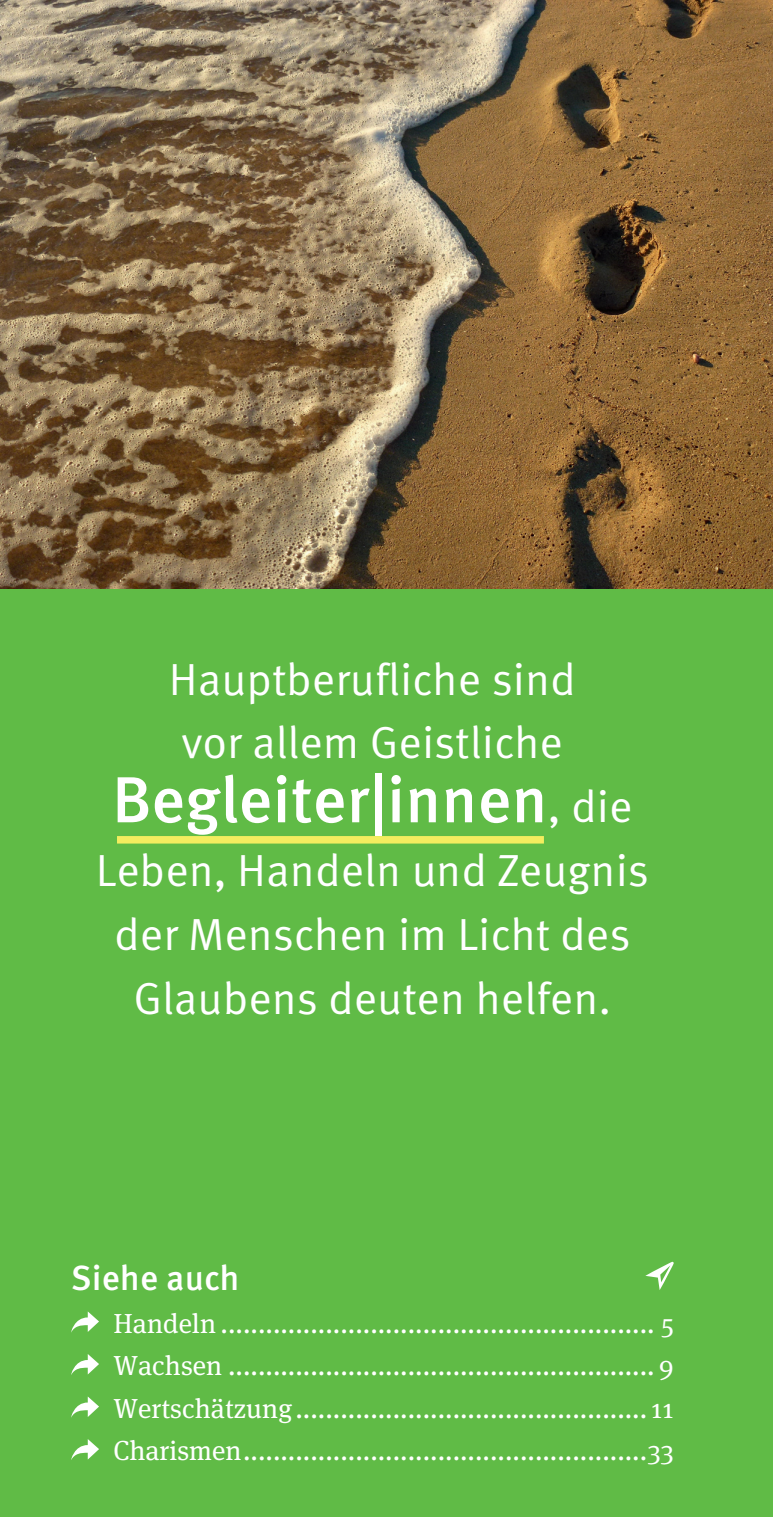
<style>
.page{position:relative;width:773px;height:1517px;background:#fff}
.page>*{position:absolute;margin:0;border:0;box-sizing:border-box;transform-origin:0 0}
.t1{font:500 65px "Meta Pro";color:#fff}
.t2{font:45px/63.8px "Meta Pro";color:#fff}
.Absatzüberschrift{font:500 35px "Meta Pro";color:#fff}
.t3{font:27.5px "Meta Serif";color:#fff}
.s1{font-weight:400;font-size:45px}
</style>
<div class="page">
<div style="left:0;top:588px;width:772px;height:929px;background:#60bb46"></div>
<div style="left:117px;top:836px;width:427px;height:7px;background:#f3ed5f"></div>
<svg style="left:71px;top:1439px;width:28px;height:21px"></svg>
<svg style="left:71px;top:1396px;width:28px;height:21px"></svg>
<svg style="left:71px;top:1354px;width:28px;height:21px"></svg>
<svg style="left:71px;top:1311px;width:28px;height:21px"></svg>
<svg style="left:645px;top:1261px;width:29px;height:29px"></svg>
<img style="left:0;top:0;width:772px;height:588px">
<p class="t2" style="left:169px;top:648px;width:408px">Hauptberufliche sind vor allem Geistliche</p>
<p class="t1" style="left:112px;top:758px;width:522px">Begleiter|innen<span class="s1">, die</span></p>
<p class="t2" style="left:96px;top:840px;width:554px;text-align:center">Leben, Handeln und Zeugnis der Menschen im Licht des<br>Glaubens deuten helfen.</p>
<p class="Absatzüberschrift" style="left:71px;top:1255px;width:170px">Siehe auch</p>
<p class="t3" style="left:113px;top:1307px;width:561px">Handeln .......................................................... 5</p>
<p class="t3" style="left:113px;top:1349px;width:561px">Wachsen ......................................................... 9</p>
<p class="t3" style="left:113px;top:1392px;width:561px">Wertschätzung............................................... 11</p>
<p class="t3" style="left:113px;top:1434px;width:561px">Charismen......................................................33</p>
</div>
